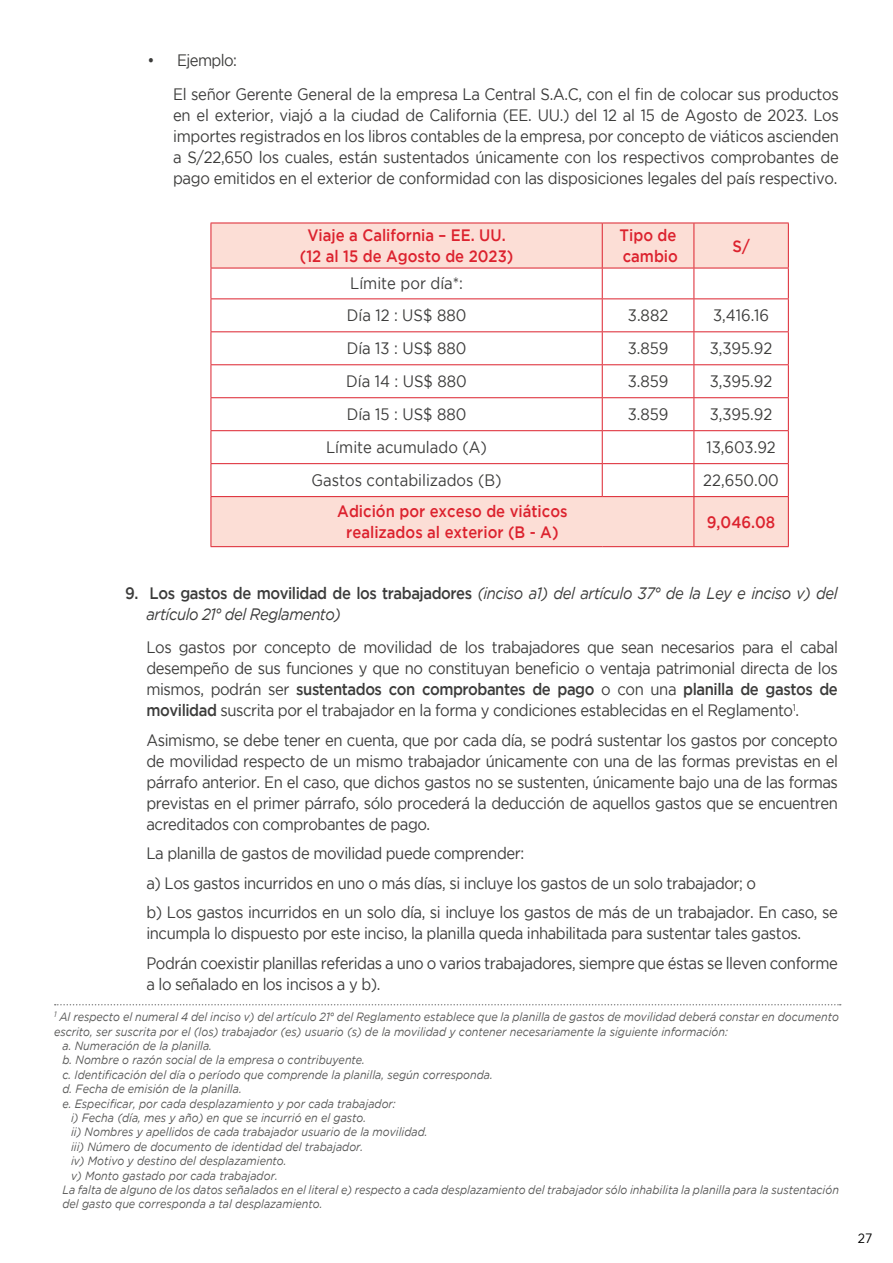
<style>
.page{position:relative;width:893px;height:1263px;background:#fff}
.page>*{position:absolute;margin:0;border:0;box-sizing:border-box;transform-origin:0 0}
.t1{font:16.5px/21px "Gotham";letter-spacing:-.03em;color:#3c3c3b;scale:.9 1}
.t2{font:500 16.5px/21px "Gotham";color:#dc222e;text-align:center;scale:.9 1}
.t3{font:italic 16.5px/21px "Gotham";letter-spacing:-.03em;color:#3c3c3b;scale:.9 1}
.t4{font:16.5px/32px "Gotham";color:#3c3c3b;scale:.9 1}
.t5{font:13.5px "Gotham";color:#000;scale:.9 1}
.t6{font:italic 12px "Gotham";color:#575756;scale:.9 1}
.s1{font-weight:500;font-style:normal}
.s2{font-weight:500}
</style>
<div class="page">
<svg style="left:212px;top:224px;width:576px;height:322px"></svg>
<hr style="left:211px;top:223px;width:391px;height:1px;background:#dc222e">
<hr style="left:211px;top:223px;width:1px;height:45px;background:#dc222e">
<hr style="left:602px;top:223px;width:92px;height:1px;background:#dc222e">
<hr style="left:602px;top:223px;width:1px;height:45px;background:#dc222e">
<hr style="left:694px;top:223px;width:95px;height:1px;background:#dc222e">
<hr style="left:694px;top:223px;width:1px;height:45px;background:#dc222e">
<hr style="left:788px;top:223px;width:1px;height:45px;background:#dc222e">
<hr style="left:211px;top:268px;width:391px;height:1px;background:#dc222e">
<hr style="left:211px;top:268px;width:1px;height:30px;background:#dc222e">
<hr style="left:602px;top:268px;width:92px;height:1px;background:#dc222e">
<hr style="left:602px;top:268px;width:1px;height:30px;background:#dc222e">
<hr style="left:694px;top:268px;width:95px;height:1px;background:#dc222e">
<hr style="left:694px;top:268px;width:1px;height:30px;background:#dc222e">
<hr style="left:788px;top:268px;width:1px;height:30px;background:#dc222e">
<hr style="left:211px;top:298px;width:391px;height:1px;background:#dc222e">
<hr style="left:211px;top:299px;width:1px;height:32px;background:#dc222e">
<hr style="left:602px;top:298px;width:92px;height:1px;background:#dc222e">
<hr style="left:602px;top:299px;width:1px;height:32px;background:#dc222e">
<hr style="left:694px;top:298px;width:95px;height:1px;background:#dc222e">
<hr style="left:694px;top:299px;width:1px;height:32px;background:#dc222e">
<hr style="left:788px;top:299px;width:1px;height:32px;background:#dc222e">
<hr style="left:211px;top:332px;width:1px;height:32px;background:#dc222e">
<hr style="left:602px;top:332px;width:1px;height:32px;background:#dc222e">
<hr style="left:694px;top:332px;width:1px;height:32px;background:#dc222e">
<hr style="left:788px;top:332px;width:1px;height:32px;background:#dc222e">
<hr style="left:211px;top:365px;width:1px;height:32px;background:#dc222e">
<hr style="left:602px;top:365px;width:1px;height:32px;background:#dc222e">
<hr style="left:694px;top:365px;width:1px;height:32px;background:#dc222e">
<hr style="left:788px;top:365px;width:1px;height:32px;background:#dc222e">
<hr style="left:211px;top:398px;width:1px;height:32px;background:#dc222e">
<hr style="left:602px;top:398px;width:1px;height:32px;background:#dc222e">
<hr style="left:694px;top:398px;width:1px;height:32px;background:#dc222e">
<hr style="left:788px;top:398px;width:1px;height:32px;background:#dc222e">
<hr style="left:211px;top:431px;width:1px;height:32px;background:#dc222e">
<hr style="left:602px;top:431px;width:1px;height:32px;background:#dc222e">
<hr style="left:694px;top:431px;width:1px;height:32px;background:#dc222e">
<hr style="left:788px;top:431px;width:1px;height:32px;background:#dc222e">
<hr style="left:211px;top:464px;width:1px;height:32px;background:#dc222e">
<hr style="left:602px;top:464px;width:1px;height:32px;background:#dc222e">
<hr style="left:694px;top:464px;width:1px;height:32px;background:#dc222e">
<hr style="left:788px;top:464px;width:1px;height:32px;background:#dc222e">
<hr style="left:211px;top:497px;width:1px;height:49px;background:#dc222e">
<hr style="left:694px;top:497px;width:1px;height:49px;background:#dc222e">
<hr style="left:788px;top:497px;width:1px;height:49px;background:#dc222e">
<hr style="left:211px;top:331px;width:391px;height:1px;background:#dc222e">
<hr style="left:211px;top:364px;width:391px;height:1px;background:#dc222e">
<hr style="left:211px;top:397px;width:391px;height:1px;background:#dc222e">
<hr style="left:211px;top:430px;width:391px;height:1px;background:#dc222e">
<hr style="left:211px;top:463px;width:391px;height:1px;background:#dc222e">
<hr style="left:211px;top:496px;width:391px;height:1px;background:#dc222e">
<hr style="left:602px;top:496px;width:92px;height:1px;background:#dc222e">
<hr style="left:211px;top:546px;width:391px;height:1px;background:#dc222e">
<hr style="left:602px;top:546px;width:92px;height:1px;background:#dc222e">
<hr style="left:602px;top:331px;width:92px;height:1px;background:#dc222e">
<hr style="left:694px;top:331px;width:95px;height:1px;background:#dc222e">
<hr style="left:602px;top:364px;width:92px;height:1px;background:#dc222e">
<hr style="left:694px;top:364px;width:95px;height:1px;background:#dc222e">
<hr style="left:602px;top:397px;width:92px;height:1px;background:#dc222e">
<hr style="left:694px;top:397px;width:95px;height:1px;background:#dc222e">
<hr style="left:602px;top:430px;width:92px;height:1px;background:#dc222e">
<hr style="left:694px;top:430px;width:95px;height:1px;background:#dc222e">
<hr style="left:602px;top:463px;width:92px;height:1px;background:#dc222e">
<hr style="left:694px;top:463px;width:95px;height:1px;background:#dc222e">
<hr style="left:694px;top:496px;width:95px;height:1px;background:#dc222e">
<hr style="left:694px;top:546px;width:95px;height:1px;background:#dc222e">
<svg style="left:55px;top:1004px;width:786px;height:1px"></svg>
<p class="t1" style="left:173px;top:43px;width:741px;line-height:33.8px;text-indent:-26px">• Ejemplo:<br>El señor Gerente General de la empresa La Central S.A.C, con el fin de colocar sus productos</p>
<p class="t1" style="left:173px;top:104px;width:741px;text-align:justify">en el exterior, viajó a la ciudad de California (EE. UU.) del 12 al 15 de Agosto de 2023. Los importes registrados en los libros contables de la empresa, por concepto de viáticos ascienden a S/22,650 los cuales, están sustentados únicamente con los respectivos comprobantes de pago emitidos en el exterior de conformidad con las disposiciones legales del país respectivo.</p>
<p class="t2" style="left:300px;top:224px;width:239px">Viaje a California – EE. UU. (12 al 15 de Agosto de 2023)</p>
<p class="t2" style="left:620px;top:224px;width:66px;text-align:left">Tipo de cambio</p>
<p class="t2" style="left:732px;top:235px;width:21px">S/</p>
<p class="t4" style="left:347px;top:267px;width:134px">Límite por día*:<br>Día 12 : US$ 880</p>
<p class="t1" style="left:628px;top:305px;width:46px">3.882</p>
<p class="t1" style="left:713px;top:305px;width:64px">3,416.16</p>
<p class="t4" style="left:347px;top:332px;width:134px">Día 13 : US$ 880</p>
<p class="t1" style="left:628px;top:338px;width:47px">3.859</p>
<p class="t1" style="left:710px;top:338px;width:71px">3,395.92</p>
<p class="t4" style="left:346px;top:365px;width:135px">Día 14 : US$ 880</p>
<p class="t1" style="left:628px;top:371px;width:47px">3.859</p>
<p class="t1" style="left:710px;top:371px;width:71px">3,395.92</p>
<p class="t4" style="left:347px;top:398px;width:134px">Día 15 : US$ 880</p>
<p class="t1" style="left:628px;top:404px;width:47px">3.859</p>
<p class="t1" style="left:710px;top:404px;width:71px">3,395.92</p>
<p class="t4" style="left:326px;top:431px;width:180px">Límite acumulado (A)</p>
<p class="t1" style="left:706px;top:437px;width:79px">13,603.92</p>
<p class="t4" style="left:311px;top:464px;width:213px">Gastos contabilizados (B)</p>
<p class="t1" style="left:703px;top:470px;width:86px">22,650.00</p>
<p class="t2" style="left:337px;top:500px;width:257px">Adición por exceso de viáticos realizados al exterior (B - A)</p>
<p class="t2" style="left:707px;top:511px;width:78px">9,046.08</p>
<p class="t3" style="left:146px;top:582px;width:770px;text-indent:-21px"><span class="s1">9. Los gastos de movilidad de los trabajadores</span> (inciso a1) del artículo 37° de la Ley e inciso v) del artículo 21° del Reglamento)</p>
<p class="t1" style="left:146px;top:637px;width:770px;text-align:justify">Los gastos por concepto de movilidad de los trabajadores que sean necesarios para el cabal desempeño de sus funciones y que no constituyan beneficio o ventaja patrimonial directa de los mismos, podrán ser <span class="s2">sustentados con comprobantes de pago</span> o con una <span class="s2">planilla de gastos de movilidad</span> suscrita por el trabajador en la forma y condiciones establecidas en el Reglamento<sup>1</sup>.</p>
<p class="t1" style="left:146px;top:729px;width:770px;text-align:justify">Asimismo, se debe tener en cuenta, que por cada día, se podrá sustentar los gastos por concepto de movilidad respecto de un mismo trabajador únicamente con una de las formas previstas en el párrafo anterior. En el caso, que dichos gastos no se sustenten, únicamente bajo una de las formas previstas en el primer párrafo, sólo procederá la deducción de aquellos gastos que se encuentren acreditados con comprobantes de pago.</p>
<p class="t1" style="left:146px;top:838px;width:770px;line-height:29.5px">La planilla de gastos de movilidad puede comprender:<br>a) Los gastos incurridos en uno o más días, si incluye los gastos de un solo trabajador; o<br>b) Los gastos incurridos en un solo día, si incluye los gastos de más de un trabajador. En caso, se</p>
<p class="t1" style="left:146px;top:918px;width:770px;line-height:29.5px">incumpla lo dispuesto por este inciso, la planilla queda inhabilitada para sustentar tales gastos.<br>Podrán coexistir planillas referidas a uno o varios trabajadores, siempre que éstas se lleven conforme</p>
<p class="t1" style="left:146px;top:973px;width:262px">a lo señalado en los incisos a y b).</p>
<p class="t6" style="left:54px;top:1010px;width:874px"><sup>1</sup> Al respecto el numeral 4 del inciso v) del artículo 21° del Reglamento establece que la planilla de gastos de movilidad deberá constar en documento</p>
<p class="t6" style="left:54px;top:1025px;width:750px">escrito, ser suscrita por el (los) trabajador (es) usuario (s) de la movilidad y contener necesariamente la siguiente información:</p>
<p class="t6" style="left:62px;top:1039px;width:168px">a. Numeración de la planilla.</p>
<p class="t6" style="left:62px;top:1053px;width:338px">b. Nombre o razón social de la empresa o contribuyente.</p>
<p class="t6" style="left:62px;top:1068px;width:480px">c. Identificación del día o período que comprende la planilla, según corresponda.</p>
<p class="t6" style="left:62px;top:1082px;width:201px">d. Fecha de emisión de la planilla.</p>
<p class="t6" style="left:62px;top:1097px;width:372px">e. Especificar, por cada desplazamiento y por cada trabajador:</p>
<p class="t6" style="left:71px;top:1111px;width:330px">i) Fecha (día, mes y año) en que se incurrió en el gasto.</p>
<p class="t6" style="left:71px;top:1125px;width:398px">ii) Nombres y apellidos de cada trabajador usuario de la movilidad.</p>
<p class="t6" style="left:71px;top:1140px;width:326px">iii) Número de documento de identidad del trabajador.</p>
<p class="t6" style="left:71px;top:1154px;width:241px">iv) Motivo y destino del desplazamiento.</p>
<p class="t6" style="left:71px;top:1169px;width:231px">v) Monto gastado por cada trabajador.</p>
<p class="t6" style="left:62px;top:1183px;width:864px">La falta de alguno de los datos señalados en el literal e) respecto a cada desplazamiento del trabajador sólo inhabilita la planilla para la sustentación</p>
<p class="t6" style="left:62px;top:1197px;width:290px">del gasto que corresponda a tal desplazamiento.</p>
<p class="t5" style="left:858px;top:1231px;width:18px">27</p>
</div>
